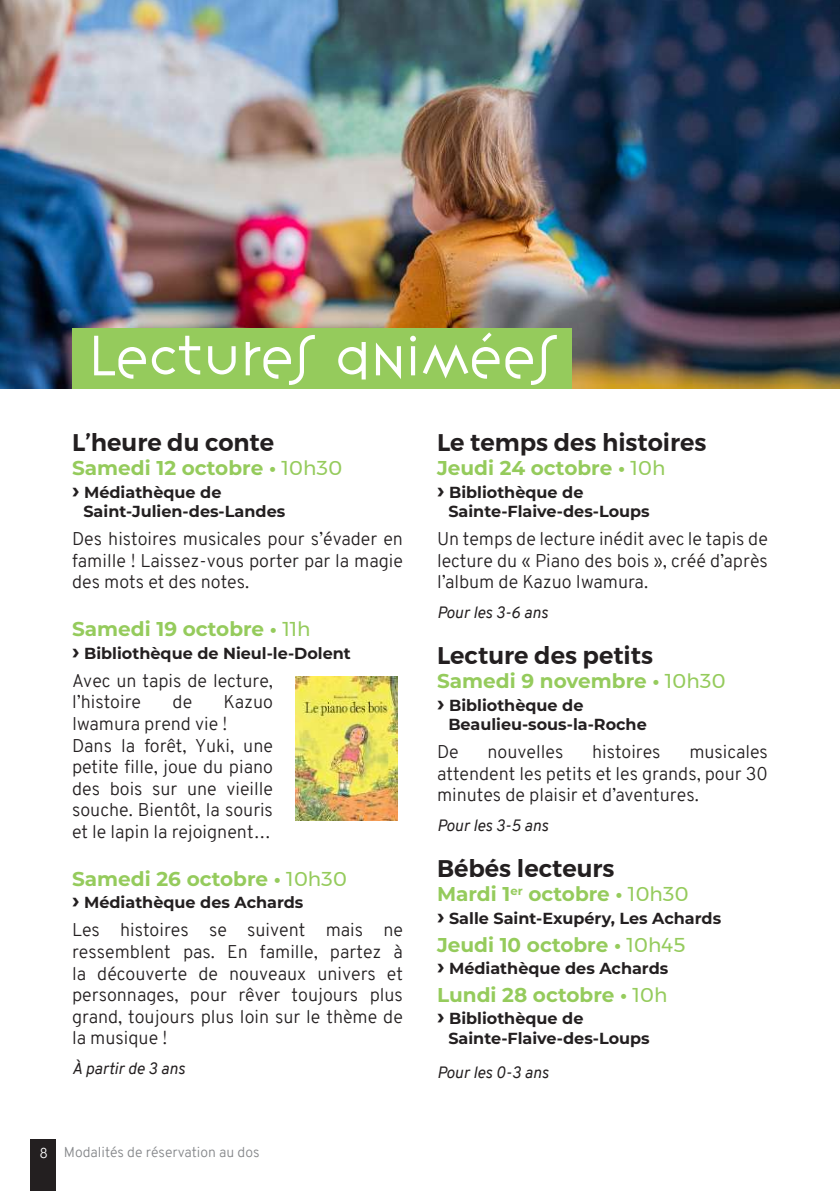
<style>
.page{position:relative;width:840px;height:1191px;background:#fff}
.page>*{position:absolute;margin:0;border:0;box-sizing:border-box;transform-origin:0 0}
.t1{font:300 50px "Variex OT";color:#fff}
.t2{font:600 24px "Montserrat";color:#231f20}
.t3{font:700 20px "Montserrat";color:#95cb5c}
.t4{font:300 18px/21.6px "Overpass";color:#231f20;text-align:justify}
.t5{font:700 16px/19.2px "Montserrat";color:#231f20}
.t6{font:italic 16px "Overpass";color:#231f20}
.t7{font:300 14px "Overpass";color:#848689}
.s1{font-weight:400}
.s2{font-size:22px}
.s3{color:#fff}
</style>
<div class="page">
<div style="left:30px;top:1139px;width:25px;height:52px;background:#231f20"></div>
<img style="left:0;top:0;width:839px;height:388px">
<div style="left:72px;top:328px;width:499px;height:60px;background:#95cb5c"></div>
<img style="left:295px;top:676px;width:102px;height:145px">
<h1 class="t1" style="left:89px;top:322px;width:468px">Lectures animées</h1>
<h2 class="t2" style="left:72px;top:424px;width:203px">L’heure du conte</h2>
<p class="t3" style="left:72px;top:454px;width:271px">Samedi 12 octobre • <span class="s1">10h30</span></p>
<p class="t5" style="left:83px;top:482px;width:203px;text-indent:-11px"><span class="s2">›</span> Médiathèque de<br>Saint-Julien-des-Landes</p>
<p class="t4" style="left:72px;top:528px;width:332px">Des histoires musicales pour s’évader en famille ! Laissez-vous porter par la magie des mots et des notes.</p>
<p class="t3" style="left:72px;top:615px;width:240px">Samedi 19 octobre • <span class="s1">11h</span></p>
<p class="t5" style="left:72px;top:642px;width:280px"><span class="s2">›</span> Bibliothèque de Nieul-le-Dolent</p>
<p class="t4" style="left:72px;top:670px;width:202px">Avec un tapis de lecture, l’histoire</p>
<p class="t4" style="left:172px;top:691px;width:21px">de</p>
<p class="t4" style="left:72px;top:691px;width:202px;text-align:left;text-indent:151px">Kazuo<br>Iwamura prend vie !<br>Dans la forêt, Yuki, une petite fille, joue du piano des bois sur une vieille souche. Bientôt, la souris et le lapin la rejoignent…</p>
<p class="t3" style="left:72px;top:864px;width:276px">Samedi 26 octobre • <span class="s1">10h30</span></p>
<p class="t5" style="left:72px;top:892px;width:233px"><span class="s2">›</span> Médiathèque des Achards</p>
<p class="t4" style="left:72px;top:919px;width:332px">Les histoires se suivent mais ne ressemblent pas. En famille, partez à la découverte de nouveaux univers et personnages, pour rêver toujours plus grand, toujours plus loin sur le thème de la musique !</p>
<p class="t6" style="left:72px;top:1057px;width:114px">À partir de 3 ans</p>
<p class="t7" style="left:39px;top:1141px;width:221px"><span class="s3">8</span> Modalités de réservation au dos</p>
<h2 class="t2" style="left:437px;top:424px;width:271px">Le temps des histoires</h2>
<p class="t3" style="left:437px;top:454px;width:230px">Jeudi 24 octobre • <span class="s1">10h</span></p>
<p class="t5" style="left:448px;top:482px;width:203px;text-indent:-11px"><span class="s2">›</span> Bibliothèque de<br>Sainte-Flaive-des-Loups</p>
<p class="t4" style="left:437px;top:528px;width:332px">Un temps de lecture inédit avec le tapis de lecture du « Piano des bois », créé d’après l’album de Kazuo Iwamura.</p>
<p class="t6" style="left:437px;top:601px;width:112px">Pour les 3-6 ans</p>
<h2 class="t2" style="left:437px;top:637px;width:217px">Lecture des petits</h2>
<p class="t3" style="left:437px;top:667px;width:290px">Samedi 9 novembre • <span class="s1">10h30</span></p>
<p class="t5" style="left:448px;top:694px;width:200px;text-indent:-11px"><span class="s2">›</span> Bibliothèque de<br>Beaulieu-sous-la-Roche</p>
<p class="t4" style="left:437px;top:741px;width:23px">De</p>
<p class="t4" style="left:487px;top:741px;width:77px">nouvelles</p>
<p class="t4" style="left:591px;top:741px;width:70px">histoires</p>
<p class="t4" style="left:437px;top:741px;width:332px;text-indent:252px">musicales attendent les petits et les grands, pour 30 minutes de plaisir et d’aventures.</p>
<p class="t6" style="left:437px;top:814px;width:113px">Pour les 3-5 ans</p>
<h2 class="t2" style="left:437px;top:849px;width:179px">Bébés lecteurs</h2>
<p class="t3" style="left:437px;top:879px;width:253px">Mardi 1<sup>er</sup> octobre • <span class="s1">10h30</span></p>
<p class="t5" style="left:437px;top:907px;width:285px"><span class="s2">›</span> Salle Saint-Exupéry, Les Achards</p>
<p class="t3" style="left:437px;top:930px;width:250px">Jeudi 10 octobre • <span class="s1">10h45</span></p>
<p class="t5" style="left:437px;top:958px;width:233px"><span class="s2">›</span> Médiathèque des Achards</p>
<p class="t3" style="left:437px;top:980px;width:232px">Lundi 28 octobre • <span class="s1">10h</span></p>
<p class="t5" style="left:448px;top:1008px;width:203px;text-indent:-11px"><span class="s2">›</span> Bibliothèque de<br>Sainte-Flaive-des-Loups</p>
<p class="t6" style="left:437px;top:1060px;width:113px">Pour les 0-3 ans</p>
</div>
